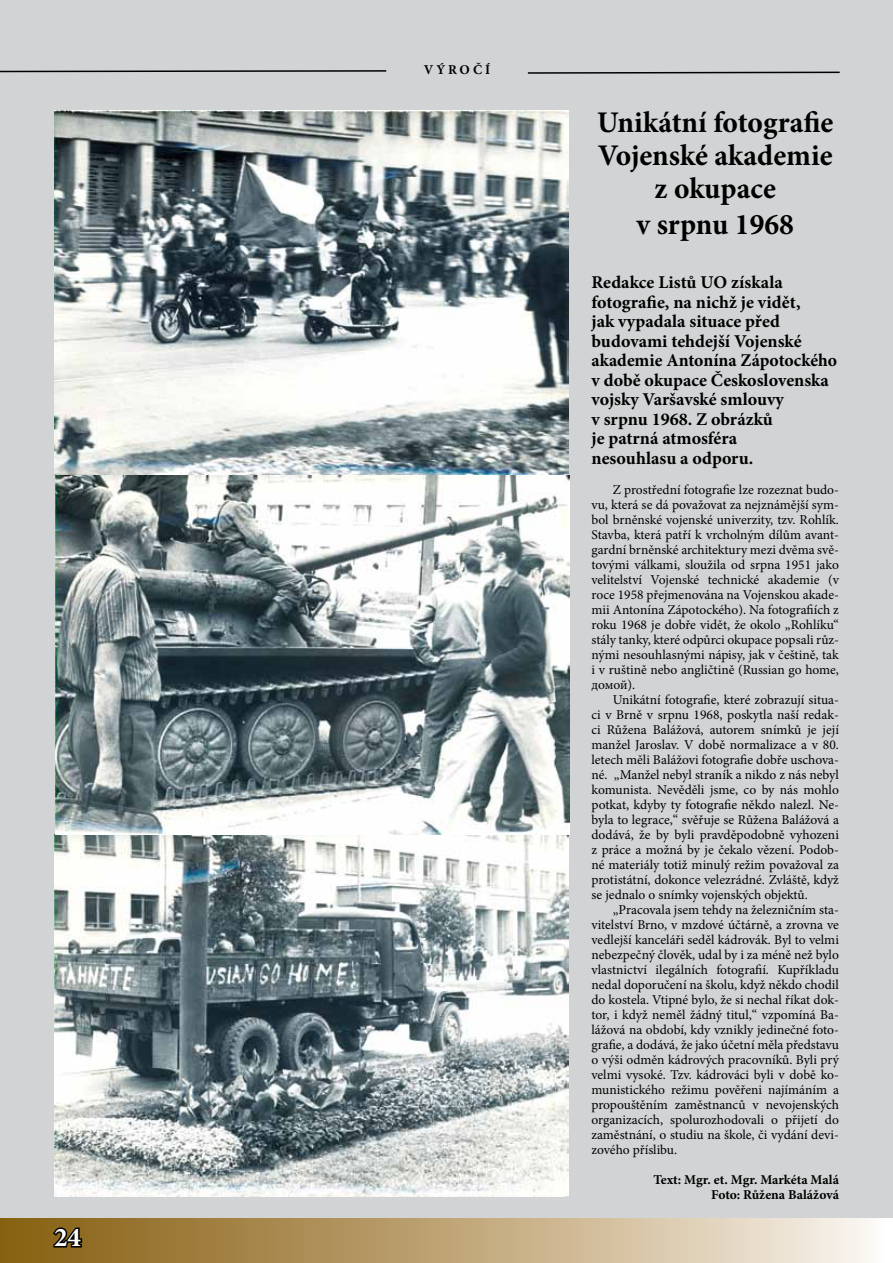
<style>
.page{position:relative;width:893px;height:1263px;background:#fff}
.page>*{position:absolute;margin:0;border:0;box-sizing:border-box;transform-origin:0 0}
.t1{font:700 30px/33px "Minion Pro";color:#000;text-align:center}
.t2{font:700 27px "Minion Pro";color:#fff}
.t3{font:700 18px/19.5px "Minion Pro";color:#000}
.t4{font:13.5px/15px "Minion Pro";letter-spacing:-.005em;color:#000;text-align:justify}
.t5{font:700 13.5px/15px "Minion Pro";color:#000;text-align:right}
</style>
<div class="page">
<div style="left:0;top:0;width:893px;height:1232px;background:#d1d3d4"></div>
<div style="left:0;top:1219px;width:893px;height:44px;background:linear-gradient(to right,#845b09,#fbf4ed)"></div>
<svg style="left:51px;top:1223px;width:33px;height:26px"></svg>
<svg style="left:0;top:70px;width:387px;height:3px"></svg>
<svg style="left:527px;top:71px;width:313px;height:3px"></svg>
<img style="left:54px;top:111px;width:514px;height:364px">
<img style="left:54px;top:834px;width:514px;height:362px">
<img style="left:56px;top:476px;width:514px;height:358px">
<h2 class="t2" style="left:54px;top:1218px;width:28px">24</h2>
<p class="t5" style="left:424px;top:62px;width:68px">VÝROČÍ</p>
<h1 class="t1" style="left:597px;top:106px;width:238px">Unikátní fotografie<br>Vojenské akademie z okupace</h1>
<h1 class="t1" style="left:637px;top:208px;width:159px">v srpnu 1968</h1>
<p class="t3" style="left:591px;top:273px;width:247px">Redakce Listů UO získala fotografie, na nichž je vidět,<br>jak vypadala situace před budovami tehdejší Vojenské akademie Antonína Zápotockého v době okupace Československa vojsky Varšavské smlouvy<br>v srpnu 1968. Z obrázků<br>je patrná atmosféra<br>nesouhlasu a odporu.</p>
<p class="t4" style="left:591px;top:482px;width:249px;text-indent:21px">Z prostřední fotografie lze rozeznat budo&shy;vu, která se dá považovat za nejznámější sym&shy;bol brněnské vojenské univerzity, tzv. Rohlík.<br>Stavba, která patří k vrcholným dílům avant&shy;gardní brněnské architektury mezi dvěma svě&shy;tovými válkami, sloužila od srpna 1951 jako velitelství Vojenské technické akademie (v roce 1958 přejmenována na Vojenskou akade&shy;mii Antonína Zápotockého). Na fotografiích z roku 1968 je dobře vidět, že okolo „Rohlíku“ stály tanky, které odpůrci okupace popsali růz&shy;nými nesouhlasnými nápisy, jak v češtině, tak i v ruštině nebo angličtině (Russian go home, домой).</p>
<p class="t4" style="left:591px;top:692px;width:249px;text-indent:21px">Unikátní fotografie, které zobrazují situa&shy;ci v Brně v srpnu 1968, poskytla naší redak&shy;ci Růžena Balážová, autorem snímků je její manžel Jaroslav. V době normalizace a v 80. letech měli Balážovi fotografie dobře uschova&shy;né. „Manžel nebyl straník a nikdo z nás nebyl komunista. Nevěděli jsme, co by nás mohlo potkat, kdyby ty fotografie někdo nalezl. Ne&shy;byla to legrace,“ svěřuje se Růžena Balážová a dodává, že by byli pravděpodobně vyhozeni z práce a možná by je čekalo vězení. Podob&shy;né materiály totiž minulý režim považoval za protistátní, dokonce velezrádné. Zvláště, když se jednalo o snímky vojenských objektů.</p>
<p class="t4" style="left:591px;top:902px;width:249px;text-indent:21px">„Pracovala jsem tehdy na železničním sta&shy;vitelství Brno, v mzdové účtárně, a zrovna ve vedlejší kanceláři seděl kádrovák. Byl to velmi nebezpečný člověk, udal by i za méně než bylo vlastnictví ilegálních fotografií. Kupříkladu nedal doporučení na školu, když někdo chodil do kostela. Vtipné bylo, že si nechal říkat dok&shy;tor, i když neměl žádný titul,“ vzpomíná Ba&shy;lážová na období, kdy vznikly jedinečné foto&shy;grafie, a dodává, že jako účetní měla představu o výši odměn kádrových pracovníků. Byli prý velmi vysoké. Tzv. kádrováci byli v době ko&shy;munistického režimu pověřeni najímáním a propouštěním zaměstnanců v nevojenských organizacích, spolurozhodovali o přijetí do zaměstnání, o studiu na škole, či vydání devi&shy;zového příslibu.</p>
<p class="t5" style="left:654px;top:1172px;width:187px">Text: Mgr. et. Mgr. Markéta Malá<br>Foto: Růžena Balážová</p>
</div>
